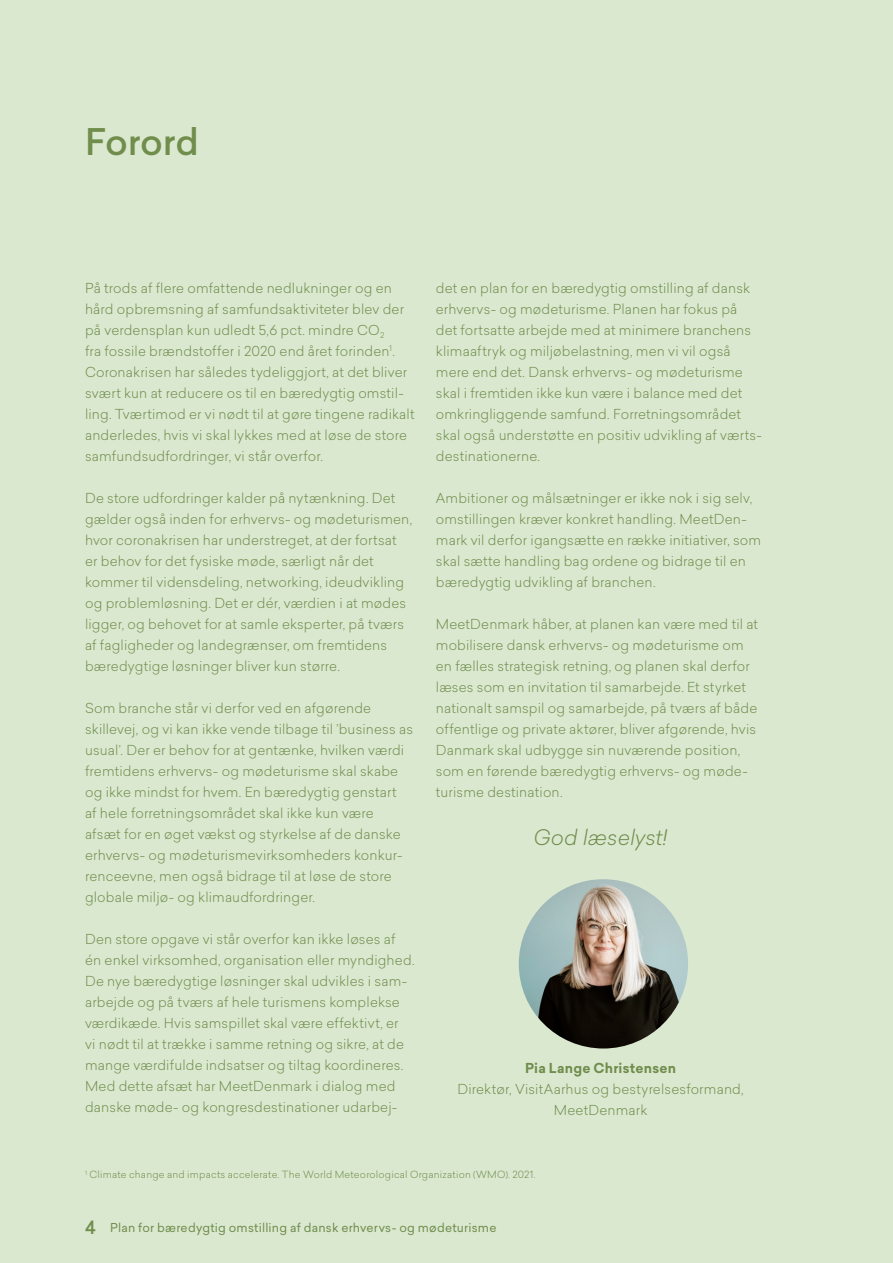
<style>
.page{position:relative;width:893px;height:1263px;background:#dae8d0}
.page>*{position:absolute;margin:0;border:0;box-sizing:border-box;transform-origin:0 0}
.t1{font:500 36px "Sailec";letter-spacing:-.005em;color:#708d4c}
.t2{font:italic 300 21px "Sailec";color:#708d4c}
.t3{font:300 13.5px/21px "Sailec";letter-spacing:.01em;color:#708d4c}
.t4{font:700 13.5px "Sailec";letter-spacing:.015em;color:#708d4c}
.t5{font:12px "Sailec";letter-spacing:.015em;color:#708d4c}
.t6{font:300 9.75px "Sailec";letter-spacing:.025em;color:#708d4c}
.s1{font-weight:500;font-size:18px}
</style>
<div class="page">
<img style="left:519px;top:879px;width:169px;height:169px;border-radius:85px">
<p class="t1" style="left:85px;top:116px;width:115px">Forord</p>
<p class="t3" style="left:85px;top:277px;width:331px">På trods af flere omfattende nedlukninger og en hård opbremsning af samfundsaktiviteter blev der på verdensplan kun udledt 5,6 pct. mindre CO<sub>2<br></sub>fra fossile brændstoffer i 2020 end året forinden<sup>1</sup>.<br>Coronakrisen har således tydeliggjort, at det bliver svært kun at reducere os til en bæredygtig omstil&shy;ling. Tværtimod er vi nødt til at gøre tingene radikalt anderledes, hvis vi skal lykkes med at løse de store samfundsudfordringer, vi står overfor.</p>
<p class="t3" style="left:85px;top:487px;width:329px">De store udfordringer kalder på nytænkning. Det gælder også inden for erhvervs- og mødeturismen, hvor coronakrisen har understreget, at der fortsat er behov for det fysiske møde, særligt når det kommer til vidensdeling, networking, ideudvikling og problemløsning. Det er dér, værdien i at mødes ligger, og behovet for at samle eksperter, på tværs af fagligheder og landegrænser, om fremtidens bæredygtige løsninger bliver kun større.</p>
<p class="t3" style="left:85px;top:697px;width:330px">Som branche står vi derfor ved en afgørende skillevej, og vi kan ikke vende tilbage til ’business as usual’. Der er behov for at gentænke, hvilken værdi fremtidens erhvervs- og mødeturisme skal skabe og ikke mindst for hvem. En bæredygtig genstart<br>af hele forretningsområdet skal ikke kun være<br>afsæt for en øget vækst og styrkelse af de danske erhvervs- og mødeturismevirksomheders konkur&shy;renceevne, men også bidrage til at løse de store globale miljø- og klimaudfordringer.</p>
<p class="t3" style="left:85px;top:928px;width:331px">Den store opgave vi står overfor kan ikke løses af én enkel virksomhed, organisation eller myndighed.<br>De nye bæredygtige løsninger skal udvikles i sam&shy;arbejde og på tværs af hele turismens komplekse værdikæde. Hvis samspillet skal være effektivt, er<br>vi nødt til at trække i samme retning og sikre, at de mange værdifulde indsatser og tiltag koordineres.</p>
<p class="t3" style="left:85px;top:1075px;width:314px">Med dette afsæt har MeetDenmark i dialog med danske møde- og kongresdestinationer udarbej-</p>
<p class="t3" style="left:436px;top:277px;width:328px">det en plan for en bæredygtig omstilling af dansk erhvervs- og mødeturisme. Planen har fokus på det fortsatte arbejde med at minimere branchens klimaaftryk og miljøbelastning, men vi vil også mere end det. Dansk erhvervs- og mødeturisme skal i fremtiden ikke kun være i balance med det omkringliggende samfund. Forretningsområdet skal også understøtte en positiv udvikling af værts&shy;destinationerne.</p>
<p class="t3" style="left:436px;top:487px;width:327px">Ambitioner og målsætninger er ikke nok i sig selv, omstillingen kræver konkret handling. MeetDen&shy;mark vil derfor igangsætte en række initiativer, som skal sætte handling bag ordene og bidrage til en bæredygtig udvikling af branchen.</p>
<p class="t3" style="left:436px;top:613px;width:324px">MeetDenmark håber, at planen kan være med til at mobilisere dansk erhvervs- og mødeturisme om en fælles strategisk retning, og planen skal derfor læses som en invitation til samarbejde. Et styrket nationalt samspil og samarbejde, på tværs af både offentlige og private aktører, bliver afgørende, hvis Danmark skal udbygge sin nuværende position, som en førende bæredygtig erhvervs- og møde&shy;turisme destination.</p>
<p class="t2" style="left:534px;top:823px;width:136px">God læselyst!</p>
<p class="t4" style="left:525px;top:1058px;width:153px">Pia Lange Christensen</p>
<p class="t3" style="left:458px;top:1078px;width:288px">Direktør, VisitAarhus og bestyrelsesformand,</p>
<p class="t3" style="left:554px;top:1099px;width:95px">MeetDenmark</p>
<p class="t6" style="left:85px;top:1168px;width:452px"><sup>1</sup> Climate change and impacts accelerate. The World Meteorological Organization (WMO). 2021.</p>
<p class="t5" style="left:85px;top:1219px;width:413px"><span class="s1">4</span> Plan for bæredygtig omstilling af dansk erhvervs- og mødeturisme</p>
</div>
